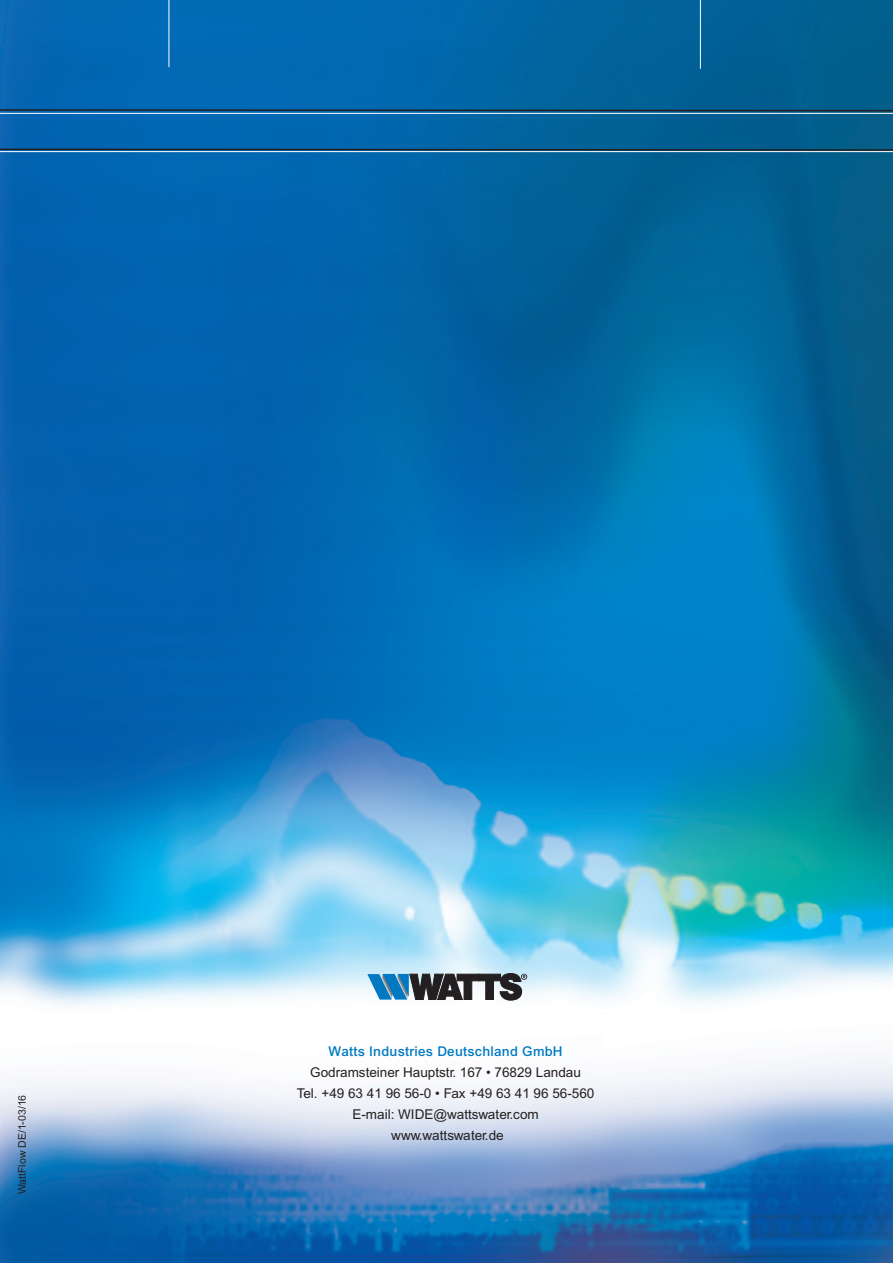
<style>
.page{position:relative;width:893px;height:1263px;background:#fff}
.page>*{position:absolute;margin:0;border:0;box-sizing:border-box;transform-origin:0 0}
.t1{font:13.5px/21px "Arial MT Pro";color:#231f20;text-align:center}
.t2{font:500 13.5px "Arial MT Pro";letter-spacing:.02em;color:#007ac2}
.t3{font:10.5px "Arial MT Pro";color:#231f20}
</style>
<div class="page">
<img style="left:0;top:0;width:893px;height:1263px">
<svg style="left:0;top:108px;width:893px;height:4px"></svg>
<svg style="left:0;top:148px;width:893px;height:3px"></svg>
<hr style="left:700px;top:0;width:1px;height:69px;background:#fff">
<hr style="left:169px;top:0;width:1px;height:67px;background:#fff">
<hr style="left:0;top:113px;width:893px;height:1px;background:#fff">
<hr style="left:0;top:151px;width:893px;height:1px;background:#fff">
<svg style="left:367px;top:973px;width:160px;height:27px"></svg>
<p class="t3" style="left:16px;top:1194px;width:101px;rotate:-90deg">WattFlow DE/1-03/16</p>
<p class="t2" style="left:329px;top:1043px;width:236px">Watts Industries Deutschland GmbH</p>
<p class="t1" style="left:297px;top:1062px;width:299px">Godramsteiner Hauptstr. 167 • 76829 Landau<br>Tel. +49 63 41 96 56-0 • Fax +49 63 41 96 56-560<br>E-mail: WIDE@wattswater.com www.wattswater.de</p>
</div>
